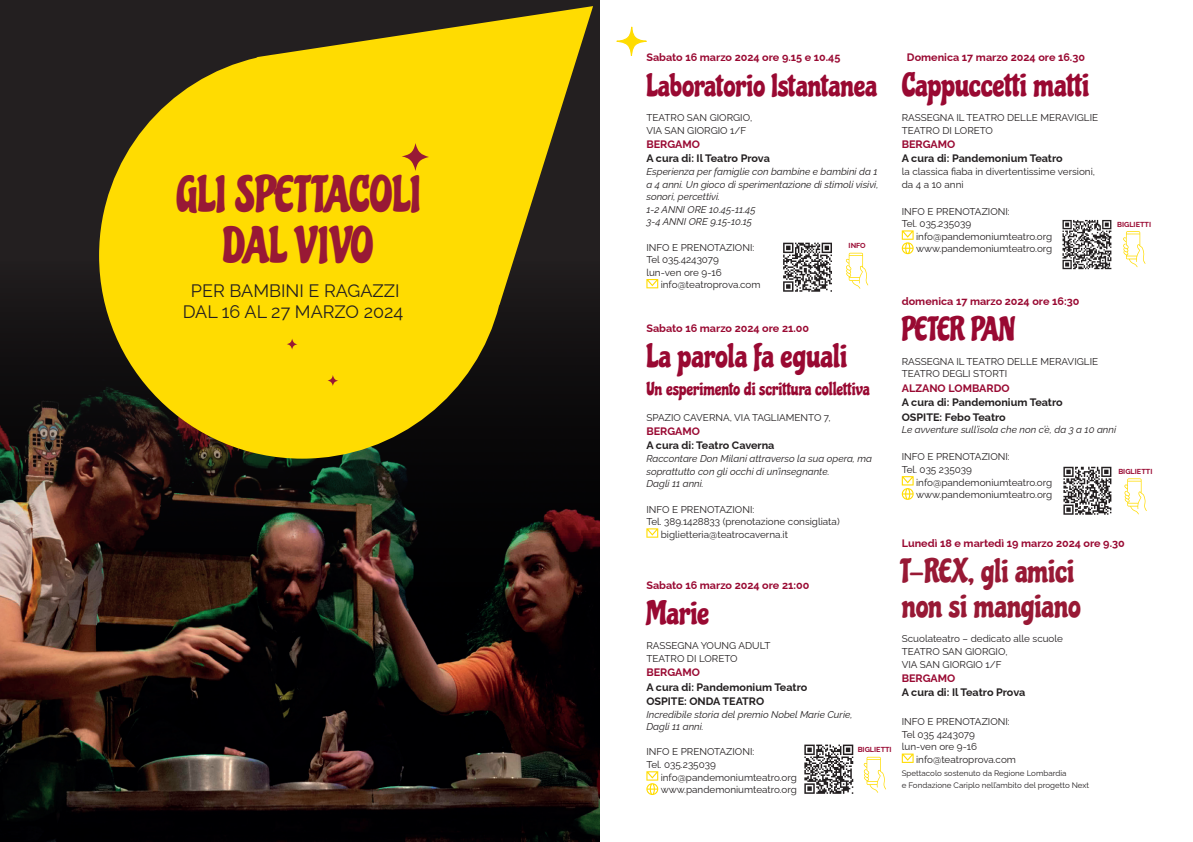
<style>
.page{position:relative;width:1193px;height:842px;background:#fff}
.page>*{position:absolute;margin:0;border:0;box-sizing:border-box;transform-origin:0 0}
.t1{font:49px/51px "Chicle";color:#981935;text-align:center}
.t2{font:32.4px "Chicle";color:#990932}
.t3{font:32.4px/35.1px "Chicle";color:#981935}
.t4{font:31px "Chicle";color:#990932}
.t5{font:18px/21.6px "Raleway";color:#231f20;text-align:center}
.t6{font:18px "Chicle";color:#990932}
.t7{font:700 10.8px "Raleway";color:#990932}
.t8{font:700 10.8px/14.4px "Raleway";color:#231f20}
.t9{font:9.9px/12.6px "Raleway";color:#231f20}
.t10{font:italic 9.9px/12.6px "Raleway";color:#231f20}
.t11{font:8px/12.6px "Raleway";color:#231f20}
.t12{font:700 7.3px "Raleway";color:#990932}
</style>
<div class="page">
<div style="left:0;top:0;width:599px;height:842px;background:#231f20"></div>
<img style="left:0;top:312px;width:599px;height:530px">
<svg style="left:646px;top:279px;width:12px;height:9px"></svg>
<svg style="left:646px;top:528px;width:12px;height:10px"></svg>
<svg style="left:646px;top:771px;width:12px;height:24px"></svg>
<svg style="left:901px;top:230px;width:12px;height:24px"></svg>
<svg style="left:901px;top:476px;width:12px;height:24px"></svg>
<svg style="left:901px;top:753px;width:12px;height:10px"></svg>
<svg style="left:99px;top:6px;width:494px;height:453px;fill:#ffdc01"></svg>
<svg style="left:402px;top:143px;width:27px;height:28px"></svg>
<svg style="left:327px;top:375px;width:11px;height:11px"></svg>
<svg style="left:287px;top:339px;width:10px;height:11px"></svg>
<svg style="left:616px;top:27px;width:31px;height:29px"></svg>
<svg style="left:1063px;top:467px;width:48px;height:48px"></svg>
<svg style="left:1062px;top:220px;width:49px;height:49px"></svg>
<svg style="left:804px;top:745px;width:49px;height:49px"></svg>
<svg style="left:783px;top:243px;width:49px;height:49px"></svg>
<svg style="left:846px;top:253px;width:22px;height:36px"></svg>
<svg style="left:1123px;top:231px;width:22px;height:36px"></svg>
<svg style="left:863px;top:757px;width:23px;height:36px"></svg>
<svg style="left:1124px;top:478px;width:22px;height:36px"></svg>
<h1 class="t1" style="left:176px;top:170px;width:246px">GLI SPET TACOLI<br>DAL VIVO</h1>
<h3 class="t5" style="left:183px;top:278px;width:222px">PER BAMBINI E RAGAZZI<br>DAL 16 AL 27 MARZO 2024</h3>
<p class="t7" style="left:646px;top:48px;width:195px">Sabato 16 marzo 2024 ore 9.15 e 10.45</p>
<h3 class="t4" style="left:646px;top:67px;width:232px">Laboratorio Istantanea</h3>
<p class="t9" style="left:646px;top:110px;width:14px">Teatro</p>
<p class="t9" style="left:687px;top:110px;width:37px">San Giorgio</p>
<p class="t9" style="left:750px;top:110px;width:4px">,</p>
<p class="t9" style="left:646px;top:123px;width:7px">via</p>
<p class="t9" style="left:664px;top:123px;width:37px">San Giorgio</p>
<p class="t9" style="left:730px;top:123px;width:18px">1/F</p>
<p class="t7" style="left:646px;top:136px;width:54px">BERGAMO</p>
<p class="t8" style="left:646px;top:150px;width:125px">A cura di: Il Teatro Prova</p>
<p class="t10" style="left:646px;top:164px;width:233px">Esperienza per famiglie con bambine e bambini da 1 a 4 anni. Un gioco di sperimentazione di stimoli visivi, sonori, percettivi.<br>1-2 ANNI ORE 10.45-11.45<br>3-4 ANNI ORE 9.15-10.15</p>
<p class="t9" style="left:646px;top:240px;width:48px">INFO E Prenotazioni</p>
<p class="t9" style="left:752px;top:240px;width:3px">:</p>
<p class="t9" style="left:646px;top:252px;width:74px">Tel 035.4243079</p>
<p class="t9" style="left:646px;top:265px;width:77px">lun-ven ore 9-16</p>
<p class="t9" style="left:661px;top:277px;width:101px">info@teatroprova.com</p>
<p class="t7" style="left:646px;top:319px;width:164px">Sabato 16 marzo 2024 ore 21.00</p>
<h2 class="t2" style="left:646px;top:337px;width:202px">La parola fa eguali</h2>
<h3 class="t6" style="left:646px;top:379px;width:225px">Un esperimento di scrittura collettiva</h3>
<p class="t9" style="left:646px;top:410px;width:13px">Spazio</p>
<p class="t9" style="left:683px;top:410px;width:15px">Caverna</p>
<p class="t9" style="left:730px;top:410px;width:11px">, via</p>
<p class="t9" style="left:752px;top:410px;width:13px">Tagliamento</p>
<p class="t9" style="left:824px;top:410px;width:8px">7,</p>
<p class="t7" style="left:646px;top:423px;width:54px">BERGAMO</p>
<p class="t8" style="left:646px;top:437px;width:130px">A cura di: Teatro Caverna</p>
<p class="t10" style="left:646px;top:451px;width:227px">Raccontare Don Milani attraverso la sua opera, ma soprattutto con gli occhi di un’insegnante.<br>Dagli 11 anni.</p>
<p class="t9" style="left:646px;top:502px;width:10px">Info</p>
<p class="t9" style="left:672px;top:502px;width:16px">e prenotazioni</p>
<p class="t9" style="left:752px;top:502px;width:3px">:</p>
<p class="t9" style="left:646px;top:514px;width:195px">Tel. 389.1428833 (prenotazione consigliata)</p>
<p class="t9" style="left:661px;top:527px;width:129px">biglietteria@teatrocaverna.it</p>
<p class="t12" style="left:848px;top:240px;width:18px">INFO</p>
<p class="t7" style="left:646px;top:576px;width:164px">Sabato 16 marzo 2024 ore 21:00</p>
<h2 class="t2" style="left:646px;top:594px;width:64px">Marie</h2>
<p class="t9" style="left:646px;top:638px;width:8px">rassegna</p>
<p class="t9" style="left:700px;top:638px;width:71px">YOUNG ADULT</p>
<p class="t9" style="left:646px;top:651px;width:14px">Teatro</p>
<p class="t9" style="left:687px;top:651px;width:26px">di Loreto</p>
<p class="t7" style="left:646px;top:664px;width:55px">Bergamo</p>
<p class="t8" style="left:646px;top:678px;width:162px">A cura di: Pandemonium Teatro<br>OSPITE: ONDA</p>
<p class="t8" style="left:722px;top:693px;width:43px">TEATRO</p>
<p class="t10" style="left:646px;top:707px;width:207px">Incredibile storia del premio Nobel Marie Curie,<br>Dagli 11 anni.</p>
<p class="t9" style="left:646px;top:744px;width:48px">INFO E Prenotazioni</p>
<p class="t9" style="left:752px;top:744px;width:3px">:</p>
<p class="t9" style="left:661px;top:757px;width:138px;text-indent:-14px">Tel. 035.235039 info@pandemoniumteatro.org www.pandemoniumteatro.org</p>
<p class="t12" style="left:857px;top:744px;width:36px">BIGLIETTI</p>
<p class="t7" style="left:907px;top:48px;width:180px">Domenica 17 marzo 2024 ore 16.30</p>
<h2 class="t2" style="left:901px;top:66px;width:189px">Cappuccetti matti</h2>
<p class="t9" style="left:901px;top:110px;width:8px">rassegna</p>
<p class="t9" style="left:956px;top:110px;width:143px">IL TEATRO DELLE MERAVIGLIE</p>
<p class="t9" style="left:901px;top:123px;width:14px">Teatro</p>
<p class="t9" style="left:942px;top:123px;width:26px">di Loreto</p>
<p class="t7" style="left:901px;top:136px;width:54px">BE RGAMO</p>
<p class="t8" style="left:901px;top:150px;width:162px">A cura di: Pandemonium Teatro</p>
<p class="t9" style="left:901px;top:164px;width:195px">la classica fiaba in divertentissime versioni, da 4 a 10 anni</p>
<p class="t9" style="left:901px;top:204px;width:48px">INFO E Prenotazioni</p>
<p class="t9" style="left:1007px;top:204px;width:3px">:</p>
<p class="t9" style="left:916px;top:216px;width:138px;text-indent:-14px">Tel. 035.235039 info@pandemoniumteatro.org www.pandemoniumteatro.org</p>
<p class="t12" style="left:1117px;top:218px;width:36px">BIGLIETTI</p>
<p class="t7" style="left:901px;top:292px;width:179px">domenica 17 marzo 2024 ore 16:30</p>
<h2 class="t2" style="left:901px;top:310px;width:115px">PETER PAN</h2>
<p class="t9" style="left:901px;top:354px;width:8px">rassegna</p>
<p class="t9" style="left:956px;top:354px;width:143px">IL TEATRO DELLE MERAVIGLIE</p>
<p class="t9" style="left:901px;top:367px;width:14px">Teatro</p>
<p class="t9" style="left:942px;top:367px;width:7px">degli</p>
<p class="t9" style="left:973px;top:367px;width:13px">Storti</p>
<p class="t7" style="left:901px;top:379px;width:30px">ALZANO</p>
<p class="t7" style="left:948px;top:379px;width:54px">LOMBARDO</p>
<p class="t8" style="left:901px;top:394px;width:162px">A cura di: Pandemonium Teatro<br>OSPITE: Febo Teatro</p>
<p class="t10" style="left:901px;top:422px;width:216px">Le avventure sull’isola che non c’è, da 3 a 10 anni</p>
<p class="t9" style="left:901px;top:449px;width:48px">INFO E Prenotazioni</p>
<p class="t9" style="left:1007px;top:449px;width:3px">:</p>
<p class="t9" style="left:916px;top:462px;width:138px;text-indent:-14px">Tel. 035 235039 info@pandemoniumteatro.org www.pandemoniumteatro.org</p>
<p class="t7" style="left:901px;top:534px;width:224px">Lunedì 18 e martedì 19 marzo 2024 ore 9.30</p>
<h2 class="t3" style="left:901px;top:554px;width:180px">T-rex, gli amici non si mangiano</h2>
<p class="t9" style="left:901px;top:631px;width:163px">Scuolateatro – dedicato alle scuole<br>Teatro</p>
<p class="t12" style="left:1118px;top:465px;width:36px">BIGLIETTI</p>
<p class="t9" style="left:942px;top:644px;width:37px">San Giorgio</p>
<p class="t9" style="left:1005px;top:644px;width:4px">,</p>
<p class="t9" style="left:901px;top:657px;width:7px">via</p>
<p class="t9" style="left:920px;top:657px;width:37px">San Giorgio</p>
<p class="t9" style="left:985px;top:657px;width:18px">1/F</p>
<p class="t7" style="left:901px;top:669px;width:55px">Bergamo</p>
<p class="t8" style="left:901px;top:684px;width:125px">A cura di: Il Teatro Prova</p>
<p class="t9" style="left:901px;top:714px;width:48px">INFO E Prenotazioni</p>
<p class="t9" style="left:1007px;top:714px;width:3px">:</p>
<p class="t9" style="left:901px;top:727px;width:75px">Tel 035 4243079</p>
<p class="t9" style="left:901px;top:739px;width:77px">lun-ven ore 9-16</p>
<p class="t9" style="left:916px;top:752px;width:101px">info@teatroprova.com</p>
<p class="t11" style="left:901px;top:765px;width:189px">Spettacolo sostenuto da Regione Lombardia<br>e Fondazione Cariplo nell’ambito del progetto Next</p>
</div>
